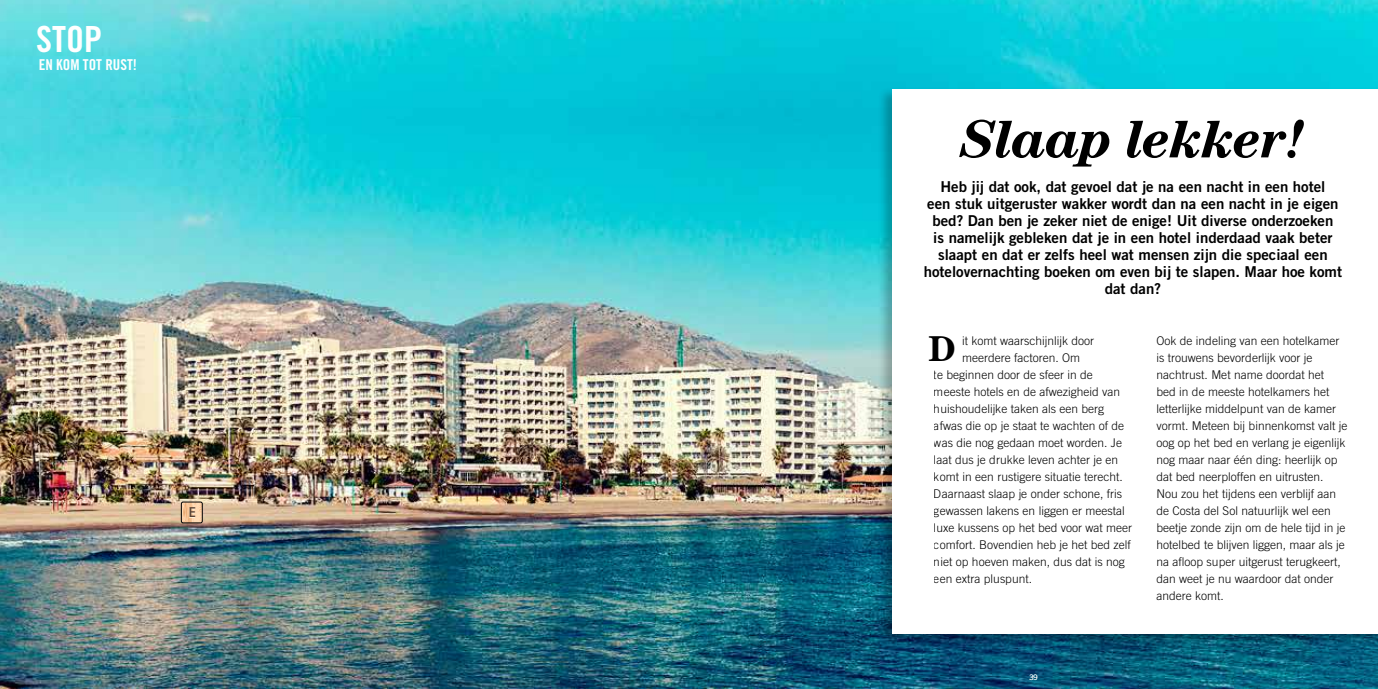
<style>
.page{position:relative;width:1378px;height:689px;background:#fff}
.page>*{position:absolute;margin:0;border:0;box-sizing:border-box;transform-origin:0 0}
.t1{font:italic 700 54px "Century LT";letter-spacing:-.02em;color:#000}
.t2{font:36px "Trade Gothic LT Std Bd Cn 20";color:#fff}
.t3{font:700 36px "Century LT";color:#000}
.t4{font:15px/17px "Trade Gothic LT Std Bd 2";color:#000;text-align:center}
.t5{font:15px "Trade Gothic LT Std Bd Cn 20";color:#fff}
.t6{font:300 12px/17px "Trade Gothic LT Std";color:#000}
.t7{font:300 7.5px "Trade Gothic LT Std";color:#fff}
</style>
<div class="page">
<img style="left:0;top:0;width:1378px;height:119px">
<img style="left:0;top:119px;width:1378px;height:570px">
<div style="left:877px;top:86px;width:501px;height:561px;background:#000;opacity:.25"></div>
<div style="left:892px;top:89px;width:486px;height:545px;background:#fff"></div>
<svg style="left:191px;top:502px;width:12px;height:21px"></svg>
<img style="left:181px;top:502px;width:10px;height:21px">
<div style="left:181px;top:502px;width:21px;height:21px;border:1px solid #000;border-radius:2px"></div>
<h2 class="t2" style="left:36px;top:17px;width:67px">STOP</h2>
<p class="t5" style="left:39px;top:56px;width:100px">EN KOM TOT RUST!</p>
<h1 class="t1" style="left:960px;top:107px;width:347px">Slaap lekker!</h1>
<p class="t4" style="left:923px;top:177px;width:420px">Heb jij dat ook, dat gevoel dat je na een nacht in een hotel<br>een stuk uitgeruster wakker wordt dan na een nacht in je eigen bed? Dan ben je zeker niet de enige! Uit diverse onderzoeken<br>is namelijk gebleken dat je in een hotel inderdaad vaak beter slaapt en dat er zelfs heel wat mensen zijn die speciaal een hotelovernachting boeken om even bij te slapen. Maar hoe komt dat dan?</p>
<p class="t6" style="left:962px;top:332px;width:133px">it komt waarschijnlijk door</p>
<p class="t6" style="left:962px;top:349px;width:120px">meerdere factoren. Om</p>
<p class="t6" style="left:934px;top:366px;width:160px">te beginnen door de sfeer in de</p>
<p class="t6" style="left:934px;top:383px;width:188px">meeste hotels en de afwezigheid van</p>
<p class="t6" style="left:934px;top:400px;width:172px">huishoudelijke taken als een berg</p>
<p class="t6" style="left:934px;top:417px;width:192px">afwas die op je staat te wachten of de</p>
<p class="t6" style="left:934px;top:434px;width:190px">was die nog gedaan moet worden. Je</p>
<p class="t6" style="left:934px;top:451px;width:186px">laat dus je drukke leven achter je en</p>
<p class="t6" style="left:934px;top:468px;width:190px">komt in een rustigere situatie terecht.</p>
<p class="t6" style="left:934px;top:485px;width:190px">Daarnaast slaap je onder schone, fris</p>
<p class="t6" style="left:934px;top:502px;width:192px">gewassen lakens en liggen er meestal</p>
<p class="t6" style="left:934px;top:519px;width:200px">luxe kussens op het bed voor wat meer</p>
<p class="t6" style="left:934px;top:536px;width:198px">comfort. Bovendien heb je het bed zelf</p>
<p class="t6" style="left:934px;top:553px;width:192px">niet op hoeven maken, dus dat is nog</p>
<p class="t6" style="left:934px;top:570px;width:100px">een extra pluspunt.</p>
<h2 class="t3" style="left:928px;top:327px;width:29px">D</h2>
<p class="t6" style="left:1156px;top:332px;width:192px">Ook de indeling van een hotelkamer is trouwens bevorderlijk voor je nachtrust. Met name doordat het<br>bed in de meeste hotelkamers het letterlijke middelpunt van de kamer vormt. Meteen bij binnenkomst valt je oog op het bed en verlang je eigenlijk nog maar naar één ding: heerlijk op dat bed neerploffen en uitrusten.<br>Nou zou het tijdens een verblijf aan de Costa del Sol natuurlijk wel een beetje zonde zijn om de hele tijd in je hotelbed te blijven liggen, maar als je na afloop super uitgerust terugkeert, dan weet je nu waardoor dat onder andere komt.</p>
<p class="t7" style="left:1029px;top:672px;width:10px">39</p>
</div>
